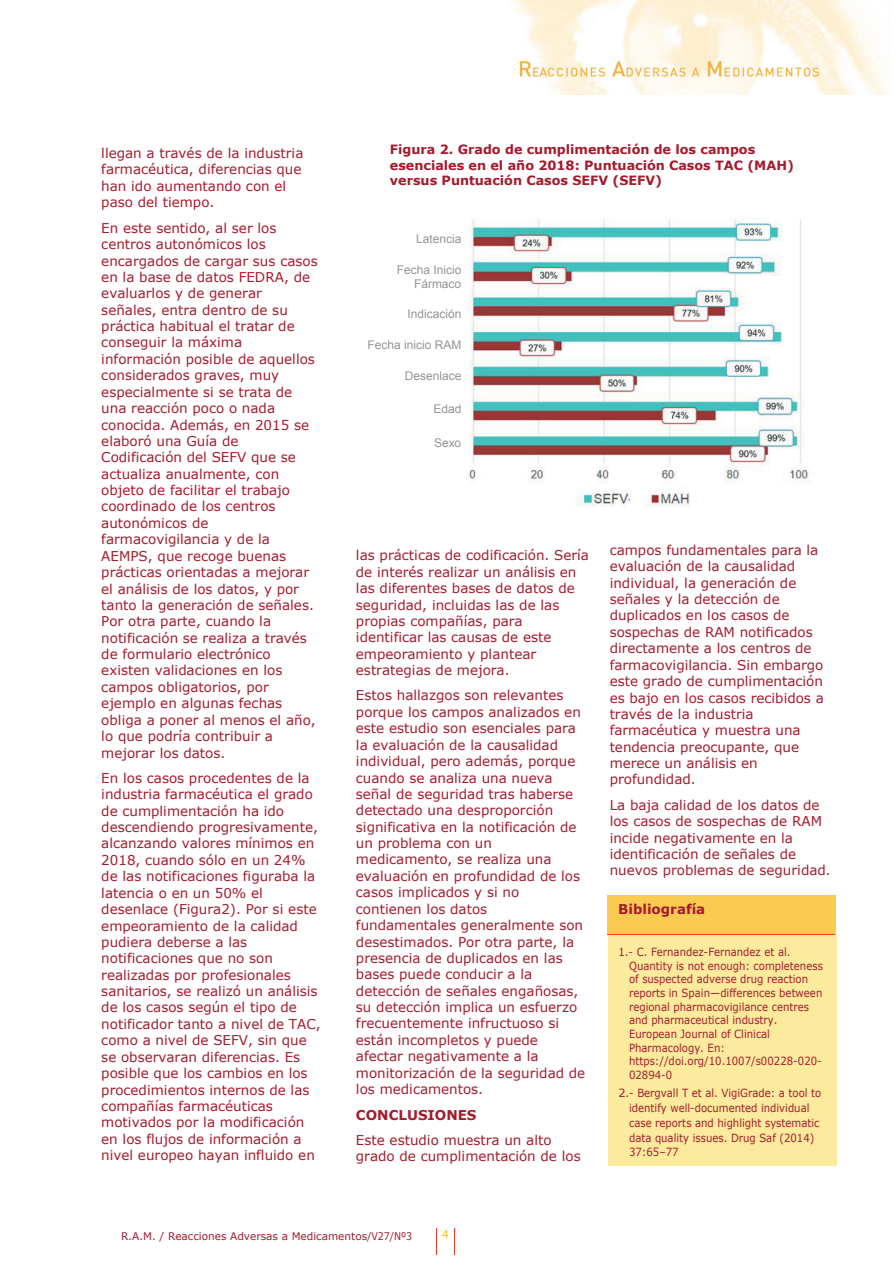
<style>
.page{position:relative;width:893px;height:1263px;background:#fff}
.page>*{position:absolute;margin:0;border:0;box-sizing:border-box;transform-origin:0 0}
.t1{font:13.5px/16.4px "Verdana";color:#a31b2d}
.t2{font:700 13.5px "Verdana";color:#a31b2d}
.t3{font:700 12.75px/15.5px "Verdana";color:#a31b2d}
.t4{font:12px/13.6px "Arial";color:#939598;text-align:right}
.t5{font:11.25px/13.6px "Verdana";color:#a31b2d;scale:.9 1}
.t6{font:11.25px/14.9px "Verdana";color:#a31b2d}
.t7{font:10.5px "Verdana";color:#a31b2d}
.t8{font:10.5px "Verdana";color:#e7b813}
</style>
<div class="page">
<svg style="left:436px;top:1228px;width:1px;height:26px"></svg>
<svg style="left:454px;top:1228px;width:1px;height:26px"></svg>
<img style="left:467px;top:219px;width:343px;height:288px">
<div style="left:607px;top:895px;width:229px;height:40px;background:#facb51"></div>
<div style="left:608px;top:935px;width:228px;height:231px;background:#fceb9d"></div>
<hr style="left:607px;top:934px;width:228px;height:1px;background:#ef3e23">
<img style="left:510px;top:0;width:377px;height:95px">
<p class="t1" style="left:101px;top:145px;width:204px">llegan a través de la industria farmacéutica, diferencias que han ido aumentando con el paso del tiempo.</p>
<p class="t1" style="left:101px;top:220px;width:218px">En este sentido, al ser los centros autonómicos los encargados de cargar sus casos en la base de datos FEDRA, de evaluarlos y de generar señales, entra dentro de su práctica habitual el tratar de conseguir la máxima información posible de aquellos considerados graves, muy especialmente si se trata de una reacción poco o nada conocida. Además, en 2015 se elaboró una Guía de<br>Codificación del SEFV que se actualiza anualmente, con objeto de facilitar el trabajo coordinado de los centros autonómicos de farmacovigilancia y de la<br>AEMPS, que recoge buenas prácticas orientadas a mejorar el análisis de los datos, y por tanto la generación de señales.<br>Por otra parte, cuando la notificación se realiza a través de formulario electrónico existen validaciones en los campos obligatorios, por ejemplo en algunas fechas obliga a poner al menos el año, lo que podría contribuir a mejorar los datos.</p>
<p class="t1" style="left:101px;top:770px;width:221px">En los casos procedentes de la industria farmacéutica el grado de cumplimentación ha ido descendiendo progresivamente, alcanzando valores mínimos en<br>2018, cuando sólo en un 24% de las notificaciones figuraba la latencia o en un 50% el desenlace (Figura2). Por si este empeoramiento de la calidad pudiera deberse a las notificaciones que no son realizadas por profesionales sanitarios, se realizó un análisis de los casos según el tipo de notificador tanto a nivel de TAC, como a nivel de SEFV, sin que se observaran diferencias. Es posible que los cambios en los procedimientos internos de las compañías farmacéuticas motivados por la modificación en los flujos de información a nivel europeo hayan influido en</p>
<p class="t3" style="left:390px;top:142px;width:406px">Figura 2. Grado de cumplimentación de los campos esenciales en el año 2018: Puntuación Casos TAC (MAH) versus Puntuación Casos SEFV (SEFV)</p>
<p class="t4" style="left:416px;top:232px;width:47px">Latencia</p>
<p class="t4" style="left:397px;top:263px;width:66px">Fecha Inicio<br>Fármaco</p>
<p class="t4" style="left:407px;top:307px;width:56px">Indicación</p>
<p class="t4" style="left:367px;top:338px;width:96px">Fecha inicio RAM</p>
<p class="t4" style="left:405px;top:369px;width:58px">Desenlace</p>
<p class="t4" style="left:433px;top:402px;width:29px">Edad</p>
<p class="t4" style="left:434px;top:436px;width:29px">Sexo</p>
<p class="t1" style="left:356px;top:547px;width:235px">las prácticas de codificación. Sería de interés realizar un análisis en las diferentes bases de datos de seguridad, incluidas las de las propias compañías, para identificar las causas de este empeoramiento y plantear estrategias de mejora.</p>
<p class="t1" style="left:356px;top:687px;width:231px">Estos hallazgos son relevantes porque los campos analizados en este estudio son esenciales para la evaluación de la causalidad individual, pero además, porque cuando se analiza una nueva señal de seguridad tras haberse detectado una desproporción significativa en la notificación de un problema con un medicamento, se realiza una evaluación en profundidad de los casos implicados y si no contienen los datos fundamentales generalmente son desestimados. Por otra parte, la presencia de duplicados en las bases puede conducir a la detección de señales engañosas, su detección implica un esfuerzo frecuentemente infructuoso si están incompletos y puede afectar negativamente a la monitorización de la seguridad de los medicamentos.</p>
<p class="t2" style="left:356px;top:1106px;width:122px">CONCLUSIONES</p>
<p class="t1" style="left:356px;top:1132px;width:226px">Este estudio muestra un alto grado de cumplimentación de los</p>
<p class="t1" style="left:610px;top:542px;width:216px">campos fundamentales para la evaluación de la causalidad individual, la generación de señales y la detección de duplicados en los casos de sospechas de RAM notificados directamente a los centros de farmacovigilancia. Sin embargo este grado de cumplimentación es bajo en los casos recibidos a través de la industria farmacéutica y muestra una tendencia preocupante, que merece un análisis en profundidad.</p>
<p class="t1" style="left:610px;top:797px;width:223px">La baja calidad de los datos de los casos de sospechas de RAM incide negativamente en la identificación de señales de nuevos problemas de seguridad.</p>
<p class="t2" style="left:618px;top:900px;width:89px">Bibliografía</p>
<p class="t5" style="left:629px;top:945px;width:217px;text-indent:-11px">1.- C. Fernandez-Fernandez et al.<br>Quantity is not enough: completeness of suspected adverse drug reaction reports in Spain—differences between regional pharmacovigilance centres and pharmaceutical industry.<br>European Journal of Clinical<br>Pharmacology. En: https://doi.org/10.1007/s00228-020-<br>02894-0</p>
<p class="t6" style="left:629px;top:1086px;width:194px;text-indent:-11px">2.- Bergvall T et al. VigiGrade: a tool to identify well-documented individual case reports and highlight systematic data quality issues. Drug Saf (2014)<br>37:65–77</p>
<p class="t7" style="left:121px;top:1229px;width:293px">R.A.M. / Reacciones Adversas a Medicamentos/V27/Nº3</p>
<p class="t8" style="left:442px;top:1228px;width:8px">4</p>
</div>
